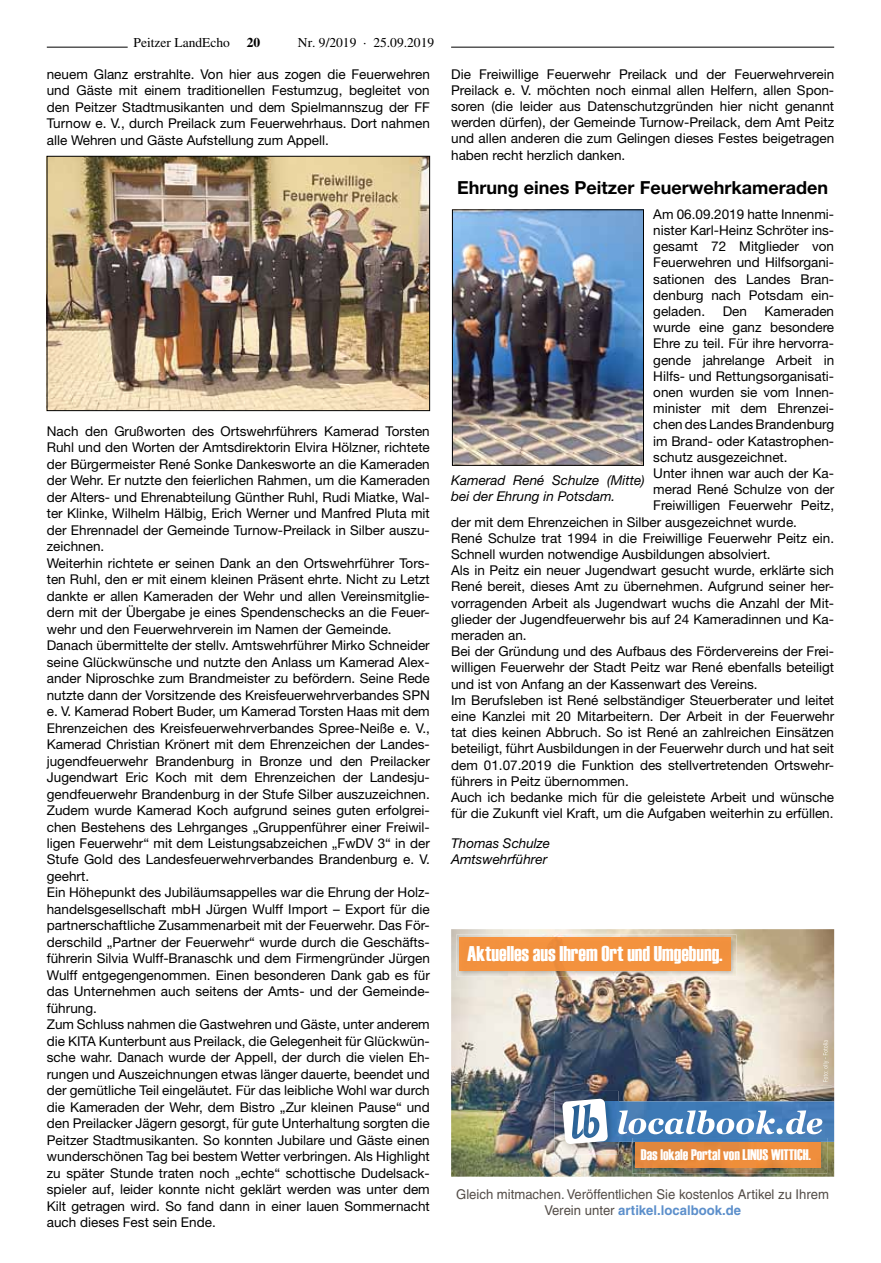
<style>
.page{position:relative;width:881px;height:1263px;background:#fff}
.page>*{position:absolute;margin:0;border:0;box-sizing:border-box;transform-origin:0 0}
.t1{font:21.3px "Haettenschweiler";color:#fff}
.t2{font:700 18px "Helvetica Neue LT";color:#000}
.t3{font:15.3px "Haettenschweiler";color:#fff}
.t4{font:13.5px/16.5px "Helvetica Neue LT";color:#000;text-align:justify}
.t5{font:13.5px/16.2px "Helvetica LT";color:#544d48;text-align:center}
.t6{font:italic 13.5px/16.2px "Helvetica Neue LT";color:#000}
.t7{font:13.5px "Times LT";color:#000}
.s1{font-weight:700}
.s2{font-weight:700;color:#5c8fcb}
</style>
<div class="page">
<hr style="left:47px;top:47px;width:81px;height:1px;background:#000">
<hr style="left:451px;top:47px;width:382px;height:1px;background:#000">
<img style="left:454px;top:212px;width:187px;height:252px">
<div style="left:452px;top:210px;width:191px;height:256px;border:1px solid #000"></div>
<img style="left:49px;top:158px;width:378px;height:251px">
<div style="left:47px;top:156px;width:382px;height:255px;border:1px solid #000"></div>
<img style="left:451px;top:929px;width:382px;height:248px">
<img style="left:456px;top:934px;width:280px;height:42px">
<div style="left:459px;top:938px;width:270px;height:32px;background:#f3923e"></div>
<img style="left:822px;top:1040px;width:6px;height:42px">
<img style="left:632px;top:1142px;width:194px;height:32px">
<img style="left:635px;top:1142px;width:185px;height:25px">
<img style="left:618px;top:1101px;width:215px;height:41px">
<img style="left:554px;top:1091px;width:64px;height:64px">
<svg style="left:562px;top:1098px;width:45px;height:46px"></svg>
<svg style="left:618px;top:1110px;width:204px;height:24px"></svg>
<p class="t7" style="left:133px;top:34px;width:128px">Peitzer LandEcho <span class="s1">20</span></p>
<p class="t7" style="left:298px;top:34px;width:138px">Nr. 9/2019 · 25.09.2019</p>
<p class="t4" style="left:47px;top:65px;width:384px">neuem Glanz erstrahlte. Von hier aus zogen die Feuerwehren und Gäste mit einem traditionellen Festumzug, begleitet von den Peitzer Stadtmusikanten und dem Spielmannszug der FF Turnow e. V., durch Preilack zum Feuerwehrhaus. Dort nahmen alle Wehren und Gäste Aufstellung zum Appell.</p>
<p class="t4" style="left:47px;top:423px;width:384px;text-align:left">Nach den Grußworten des Ortswehrführers Kamerad Torsten Ruhl und den Worten der Amtsdirektorin Elvira Hölzner, richtete der Bürgermeister René Sonke Dankesworte an die Kameraden der Wehr. Er nutzte den feierlichen Rahmen, um die Kameraden der Alters- und Ehrenabteilung Günther Ruhl, Rudi Miatke, Wal&shy;ter Klinke, Wilhelm Hälbig, Erich Werner und Manfred Pluta mit der Ehrennadel der Gemeinde Turnow-Preilack in Silber auszu&shy;zeichnen.<br>Weiterhin richtete er seinen Dank an den Ortswehrführer Tors&shy;ten Ruhl, den er mit einem kleinen Präsent ehrte. Nicht zu Letzt dankte er allen Kameraden der Wehr und allen Vereinsmitglie&shy;dern mit der Übergabe je eines Spendenschecks an die Feuer&shy;wehr und den Feuerwehrverein im Namen der Gemeinde.<br>Danach übermittelte der stellv. Amtswehrführer Mirko Schneider seine Glückwünsche und nutzte den Anlass um Kamerad Alex&shy;ander Niproschke zum Brandmeister zu befördern. Seine Rede nutzte dann der Vorsitzende des Kreisfeuerwehrverbandes SPN e. V. Kamerad Robert Buder, um Kamerad Torsten Haas mit dem Ehrenzeichen des Kreisfeuerwehrverbandes Spree-Neiße e. V., Kamerad Christian Krönert mit dem Ehrenzeichen der Landes&shy;jugendfeuerwehr Brandenburg in Bronze und den Preilacker Jugendwart Eric Koch mit dem Ehrenzeichen der Landesju&shy;gendfeuerwehr Brandenburg in der Stufe Silber auszuzeichnen.<br>Zudem wurde Kamerad Koch aufgrund seines guten erfolgrei&shy;chen Bestehens des Lehrganges „Gruppenführer einer Freiwil&shy;ligen Feuerwehr“ mit dem Leistungsabzeichen „FwDV 3“ in der Stufe Gold des Landesfeuerwehrverbandes Brandenburg e. V. geehrt.<br>Ein Höhepunkt des Jubiläumsappelles war die Ehrung der Holz&shy;handelsgesellschaft mbH Jürgen Wulff Import – Export für die partnerschaftliche Zusammenarbeit mit der Feuerwehr. Das För&shy;derschild „Partner der Feuerwehr“ wurde durch die Geschäfts&shy;führerin Silvia Wulff-Branaschk und dem Firmengründer Jürgen Wulff entgegengenommen. Einen besonderen Dank gab es für das Unternehmen auch seitens der Amts- und der Gemeinde&shy;führung.<br>Zum Schluss nahmen die Gastwehren und Gäste, unter anderem die KITA Kunterbunt aus Preilack, die Gelegenheit für Glückwün&shy;sche wahr. Danach wurde der Appell, der durch die vielen Eh&shy;rungen und Auszeichnungen etwas länger dauerte, beendet und der gemütliche Teil eingeläutet. Für das leibliche Wohl war durch die Kameraden der Wehr, dem Bistro „Zur kleinen Pause“ und den Preilacker Jägern gesorgt, für gute Unterhaltung sorgten die Peitzer Stadtmusikanten. So konnten Jubilare und Gäste einen wunderschönen Tag bei bestem Wetter verbringen. Als Highlight zu später Stunde traten noch „echte“ schottische Dudelsack&shy;spieler auf, leider konnte nicht geklärt werden was unter dem Kilt getragen wird. So fand dann in einer lauen Sommernacht auch dieses Fest sein Ende.</p>
<p class="t4" style="left:451px;top:66px;width:384px">Die Freiwillige Feuerwehr Preilack und der Feuerwehrverein Preilack e. V. möchten noch einmal allen Helfern, allen Spon&shy;soren (die leider aus Datenschutzgründen hier nicht genannt werden dürfen), der Gemeinde Turnow-Preilack, dem Amt Peitz und allen anderen die zum Gelingen dieses Festes beigetragen haben recht herzlich danken.</p>
<h2 class="t2" style="left:457px;top:176px;width:372px">Ehrung eines Peitzer Feuerwehrkameraden</h2>
<p class="t4" style="left:653px;top:206px;width:182px">Am 06.09.2019 hatte Innenmi&shy;nister Karl-Heinz Schröter ins&shy;gesamt 72 Mitglieder von Feuerwehren und Hilfsorgani&shy;sationen des Landes Bran&shy;denburg nach Potsdam ein&shy;geladen.</p>
<p class="t4" style="left:722px;top:303px;width:26px">Den</p>
<p class="t4" style="left:764px;top:303px;width:71px">Kameraden</p>
<p class="t4" style="left:653px;top:319px;width:182px">wurde eine ganz besondere</p>
<p class="t4" style="left:653px;top:335px;width:182px">Ehre zu teil. Für ihre hervorra-</p>
<p class="t4" style="left:653px;top:351px;width:182px">gende jahrelange Arbeit in</p>
<p class="t4" style="left:653px;top:367px;width:182px">Hilfs- und Rettungsorganisati-</p>
<p class="t4" style="left:653px;top:384px;width:182px">onen wurden sie vom Innen-</p>
<p class="t4" style="left:653px;top:400px;width:182px">minister mit dem Ehrenzei-</p>
<p class="t4" style="left:653px;top:416px;width:182px">chen des Landes Brandenburg</p>
<p class="t4" style="left:653px;top:432px;width:182px">im Brand- oder Katastrophen-</p>
<p class="t4" style="left:653px;top:448px;width:136px">schutz ausgezeichnet.</p>
<p class="t4" style="left:653px;top:465px;width:182px">Unter ihnen war auch der Ka-</p>
<p class="t4" style="left:653px;top:481px;width:182px">merad René Schulze von der</p>
<p class="t4" style="left:653px;top:497px;width:182px">Freiwilligen Feuerwehr Peitz,</p>
<p class="t4" style="left:451px;top:513px;width:347px">der mit dem Ehrenzeichen in Silber ausgezeichnet wurde.</p>
<p class="t4" style="left:451px;top:529px;width:384px">René Schulze trat 1994 in die Freiwillige Feuerwehr Peitz ein.</p>
<p class="t4" style="left:451px;top:546px;width:321px">Schnell wurden notwendige Ausbildungen absolviert.</p>
<p class="t4" style="left:451px;top:562px;width:384px">Als in Peitz ein neuer Jugendwart gesucht wurde, erklärte sich</p>
<p class="t4" style="left:451px;top:578px;width:384px">René bereit, dieses Amt zu übernehmen. Aufgrund seiner her-</p>
<p class="t4" style="left:451px;top:594px;width:384px">vorragenden Arbeit als Jugendwart wuchs die Anzahl der Mit-</p>
<p class="t4" style="left:451px;top:610px;width:384px">glieder der Jugendfeuerwehr bis auf 24 Kameradinnen und Ka-</p>
<p class="t4" style="left:451px;top:627px;width:77px">meraden an.</p>
<p class="t4" style="left:451px;top:643px;width:384px">Bei der Gründung und des Aufbaus des Fördervereins der Frei-</p>
<p class="t4" style="left:451px;top:659px;width:384px">willigen Feuerwehr der Stadt Peitz war René ebenfalls beteiligt</p>
<p class="t4" style="left:451px;top:675px;width:308px">und ist von Anfang an der Kassenwart des Vereins.</p>
<p class="t4" style="left:451px;top:691px;width:384px">Im Berufsleben ist René selbständiger Steuerberater und leitet</p>
<p class="t4" style="left:451px;top:708px;width:384px">eine Kanzlei mit 20 Mitarbeitern. Der Arbeit in der Feuerwehr</p>
<p class="t4" style="left:451px;top:724px;width:384px">tat dies keinen Abbruch. So ist René an zahlreichen Einsätzen</p>
<p class="t4" style="left:451px;top:740px;width:384px">beteiligt, führt Ausbildungen in der Feuerwehr durch und hat seit</p>
<p class="t4" style="left:451px;top:756px;width:384px">dem 01.07.2019 die Funktion des stellvertretenden Ortswehr-</p>
<p class="t4" style="left:451px;top:772px;width:179px">führers in Peitz übernommen.</p>
<p class="t4" style="left:451px;top:789px;width:384px">Auch ich bedanke mich für die geleistete Arbeit und wünsche</p>
<p class="t4" style="left:451px;top:805px;width:384px">für die Zukunft viel Kraft, um die Aufgaben weiterhin zu erfüllen.</p>
<p class="t6" style="left:451px;top:835px;width:101px">Thomas Schulze<br>Amtswehrführer</p>
<p class="t6" style="left:451px;top:472px;width:195px">Kamerad René Schulze (Mitte) bei der Ehrung in Potsdam.</p>
<h1 class="t1" style="left:467px;top:942px;width:257px">Aktuelles aus Ihrem Ort und Umgebung.</h1>
<p class="t3" style="left:640px;top:1145px;width:171px">Das lokale Portal von LINUS WITTICH.</p>
<p class="t5" style="left:456px;top:1186px;width:374px">Gleich mitmachen. Veröffentlichen Sie kostenlos Artikel zu Ihrem<br>Verein unter <span class="s2">artikel.localbook.de</span></p>
</div>
